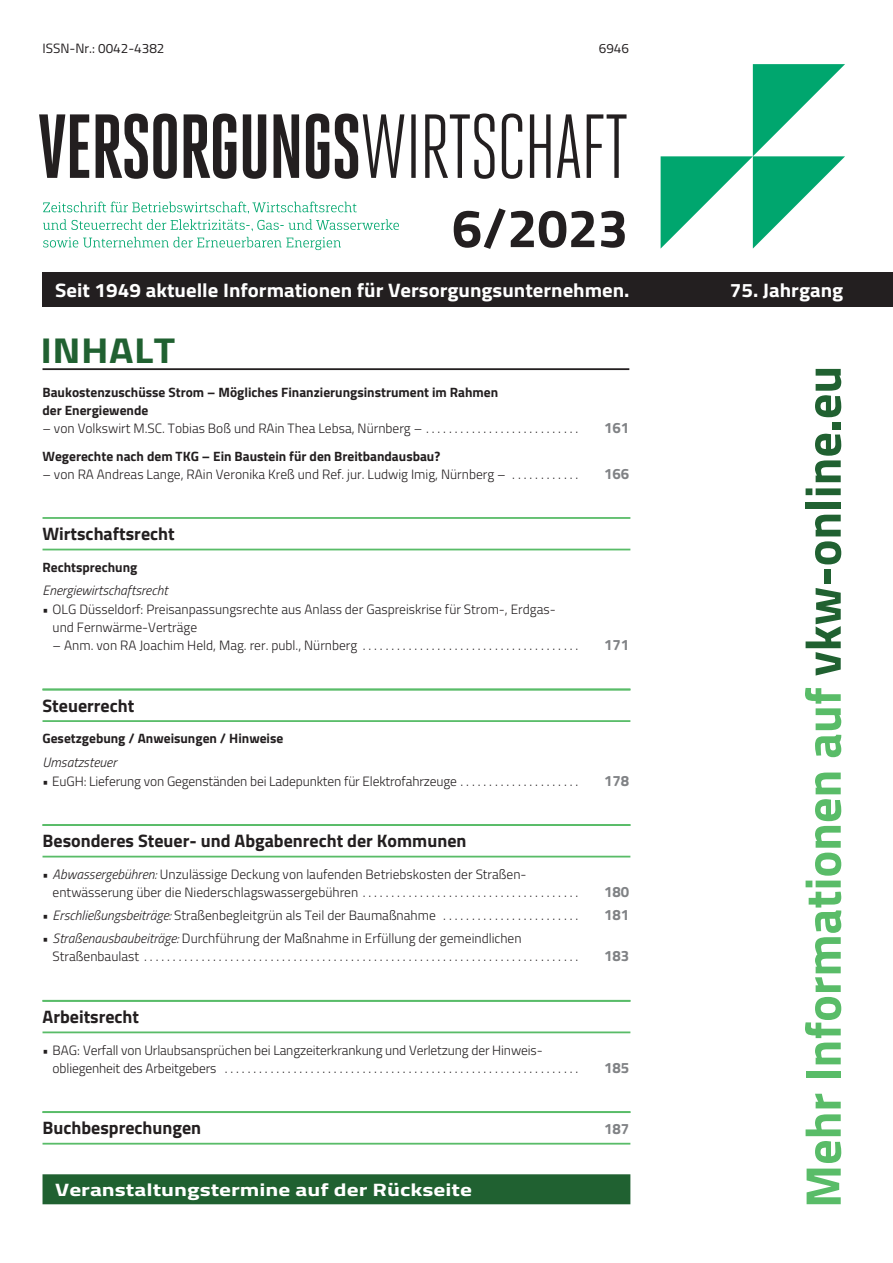
<style>
.page{position:relative;width:893px;height:1263px;background:#fff}
.page>*{position:absolute;margin:0;border:0;box-sizing:border-box;transform-origin:0 0}
.t1{font:700 54px "Titillium";color:#231f20}
.t2{font:700 50.25px "Titillium";color:#59bc68}
.t3{font:700 36px "Titillium";letter-spacing:.01em;color:#206131;scale:1.13 1}
.t4{font:700 19.5px "Titillium";color:#fff;scale:1.07 1}
.t5{font:700 18px "Titillium";color:#231f20}
.t6{font:700 18px "Titillium";color:#fff;scale:1.3 1}
.t7{font:700 15px "Titillium";color:#808285}
.t8{font:300 13.5px/18px "Titillium";color:#231f20}
.t9{font:700 13.5px/18px "Titillium";color:#231f20}
.t10{font:italic 300 13.5px "Titillium";color:#231f20}
.t11{font:13.5px "Titillium";color:#231f20}
.s1{color:#206131}
.s2{font-weight:700}
.s3{font-style:italic}
</style>
<div class="page">
<svg style="left:661px;top:64px;width:184px;height:185px"></svg>
<svg style="left:43px;top:237px;width:298px;height:13px"></svg>
<svg style="left:43px;top:201px;width:356px;height:30px"></svg>
<svg style="left:39px;top:113px;width:587px;height:66px"></svg>
<div style="left:43px;top:272px;width:850px;height:34px;background:#231f20"></div>
<hr style="left:43px;top:368px;width:586px;height:2px;background:#231f20">
<hr style="left:43px;top:517px;width:587px;height:2px;background:#59bc68">
<hr style="left:43px;top:549px;width:587px;height:1px;background:#59bc68">
<hr style="left:43px;top:689px;width:587px;height:1px;background:#59bc68">
<hr style="left:43px;top:720px;width:587px;height:2px;background:#59bc68">
<hr style="left:43px;top:824px;width:587px;height:2px;background:#59bc68">
<hr style="left:43px;top:856px;width:587px;height:1px;background:#59bc68">
<hr style="left:43px;top:1000px;width:587px;height:2px;background:#59bc68">
<hr style="left:43px;top:1031px;width:587px;height:2px;background:#59bc68">
<hr style="left:43px;top:1111px;width:587px;height:2px;background:#59bc68">
<hr style="left:43px;top:1143px;width:587px;height:1px;background:#59bc68">
<div style="left:43px;top:1174px;width:587px;height:30px;background:#206131"></div>
<p class="t11" style="left:43px;top:38px;width:123px">ISSN-Nr.: 0042-4382</p>
<p class="t11" style="left:599px;top:38px;width:32px">6946</p>
<p class="t1" style="left:452px;top:209px;width:178px">6/2023</p>
<p class="t4" style="left:55px;top:283px;width:538px">Seit 1949 aktuelle Informationen für Versorgungsunternehmen.</p>
<p class="t4" style="left:730px;top:283px;width:108px">75. Jahrgang</p>
<p class="t3" style="left:41px;top:338px;width:121px">INHALT</p>
<p class="t9" style="left:43px;top:385px;width:457px">Baukostenzuschüsse Strom – Mögliches Finanzierungsinstrument im Rahmen der Energiewende</p>
<p class="t8" style="left:43px;top:421px;width:537px">– von Volkswirt M.SC. Tobias Boß und RAin Thea Lebsa, Nürnberg – . . . . . . . . . . . . . . . . . . . . . . . . . . .</p>
<p class="t7" style="left:604px;top:423px;width:27px">161</p>
<p class="t9" style="left:43px;top:448px;width:399px">Wegerechte nach dem TKG – Ein Baustein für den Breitbandausbau?</p>
<p class="t8" style="left:43px;top:466px;width:537px">– von RA Andreas Lange, RAin Veronika Kreß und Ref. jur. Ludwig Imig, Nürnberg – . . . . . . . . . . . .</p>
<p class="t7" style="left:604px;top:468px;width:27px">166</p>
<p class="t2" style="left:805px;top:1208px;width:844px;rotate:-90deg">Mehr Informationen auf <span class="s1">vkw-online.eu</span></p>
<p class="t5" style="left:43px;top:527px;width:134px">Wirtschaftsrecht</p>
<p class="t9" style="left:43px;top:560px;width:96px">Rechtsprechung</p>
<p class="t10" style="left:43px;top:583px;width:127px">Energiewirtschaftsrecht</p>
<p class="t8" style="left:53px;top:602px;width:505px;text-indent:-10px"><span class="s2">•</span> OLG Düsseldorf: Preisanpassungsrechte aus Anlass der Gaspreiskrise für Strom-, Erdgas&shy;und Fernwärme-Verträge</p>
<p class="t8" style="left:53px;top:638px;width:527px">– Anm. von RA Joachim Held, Mag. rer. publ., Nürnberg . . . . . . . . . . . . . . . . . . . . . . . . . . . . . . . . . . . . . .</p>
<p class="t7" style="left:604px;top:640px;width:27px">171</p>
<p class="t5" style="left:43px;top:699px;width:93px">Steuerrecht</p>
<p class="t9" style="left:43px;top:731px;width:242px">Gesetzgebung / Anweisungen / Hinweise</p>
<p class="t10" style="left:43px;top:754px;width:76px">Umsatzsteuer</p>
<p class="t8" style="left:43px;top:773px;width:537px"><span class="s2">•</span> EuGH: Lieferung von Gegenständen bei Ladepunkten für Elektrofahrzeuge . . . . . . . . . . . . . . . . . . . . .</p>
<p class="t7" style="left:604px;top:775px;width:27px">178</p>
<p class="t5" style="left:43px;top:835px;width:425px">Besonderes Steuer- und Abgabenrecht der Kommunen</p>
<p class="t8" style="left:53px;top:867px;width:527px;text-indent:-10px"><span class="s2">•</span> <span class="s3">Abwassergebühren:</span> Unzulässige Deckung von laufenden Betriebskosten der Straßen&shy;entwässerung über die Niederschlagswassergebühren . . . . . . . . . . . . . . . . . . . . . . . . . . . . . . . . . . . . . .</p>
<p class="t7" style="left:604px;top:886px;width:27px">180</p>
<p class="t8" style="left:43px;top:908px;width:537px"><span class="s2">•</span> <span class="s3">Erschließungsbeiträge:</span> Straßenbegleitgrün als Teil der Baumaßnahme . . . . . . . . . . . . . . . . . . . . . . . .</p>
<p class="t7" style="left:604px;top:910px;width:27px">181</p>
<p class="t8" style="left:53px;top:931px;width:527px;text-indent:-10px"><span class="s2">•</span> <span class="s3">Straßenausbaubeiträge:</span> Durchführung der Maßnahme in Erfüllung der gemeindlichen<br>Straßenbaulast . . . . . . . . . . . . . . . . . . . . . . . . . . . . . . . . . . . . . . . . . . . . . . . . . . . . . . . . . . . . . . . . . . . . . . . . . . . .</p>
<p class="t7" style="left:604px;top:951px;width:27px">183</p>
<p class="t5" style="left:43px;top:1010px;width:98px">Arbeitsrecht</p>
<p class="t8" style="left:53px;top:1042px;width:527px;text-indent:-10px"><span class="s2">•</span> BAG: Verfall von Urlaubsansprüchen bei Langzeiterkrankung und Verletzung der Hinweis&shy;obliegenheit des Arbeitgebers . . . . . . . . . . . . . . . . . . . . . . . . . . . . . . . . . . . . . . . . . . . . . . . . . . . . . . . . . . . . . .</p>
<p class="t7" style="left:604px;top:1062px;width:27px">185</p>
<p class="t5" style="left:43px;top:1122px;width:160px">Buchbesprechungen</p>
<p class="t7" style="left:604px;top:1124px;width:27px">187</p>
<p class="t6" style="left:55px;top:1183px;width:322px">Veranstaltungstermine auf der Rückseite</p>
</div>
